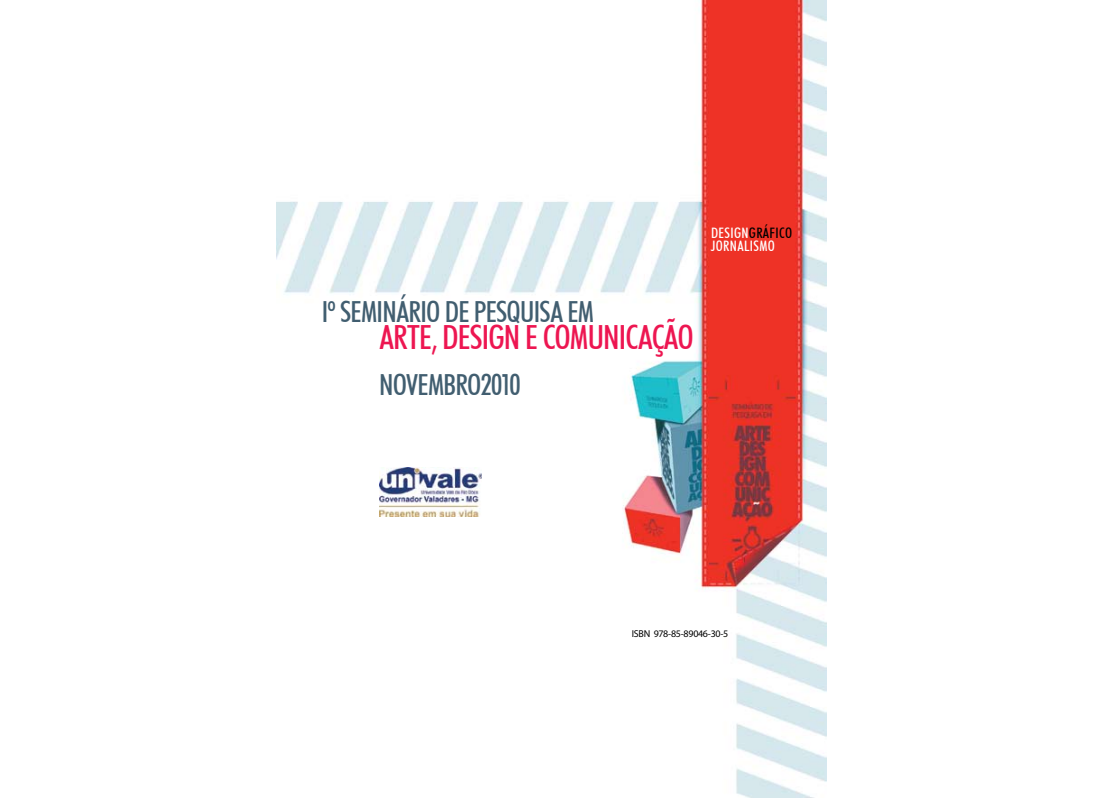
<style>
.page{position:relative;width:1099px;height:798px;background:#fff}
.page>*{position:absolute;margin:0;border:0;box-sizing:border-box;transform-origin:0 0}
.t1{font:500 condensed 33.25px "Futura BT";letter-spacing:-.025em;color:#ed1651}
.t2{font:500 condensed 29px "Futura BT";letter-spacing:-.025em;color:#415e70}
.t3{font:500 condensed 14.38px/12.9px "Futura BT";letter-spacing:.025em;color:#fff}
.t4{font:500 10px "Futura";letter-spacing:-.025em;color:#000}
.s1{color:#000}
</style>
<div class="page">
<img style="left:276px;top:1px;width:550px;height:796px">
<img style="left:379px;top:467px;width:102px;height:49px">
<p class="t2" style="left:322px;top:294px;width:274px">Iº SEMINÁRIO DE PESQUISA EM</p>
<p class="t1" style="left:379px;top:316px;width:316px">ARTE, DESIGN E COMUNICAÇÃO</p>
<p class="t2" style="left:379px;top:367px;width:143px">NOVEMBRO2010</p>
<p class="t3" style="left:711px;top:226px;width:82px">DESIGN<span class="s1">GRÁFICO<br></span>JORNALISMO</p>
<p class="t4" style="left:631px;top:627px;width:98px">ISBN 978-85-89046-30-5</p>
</div>
